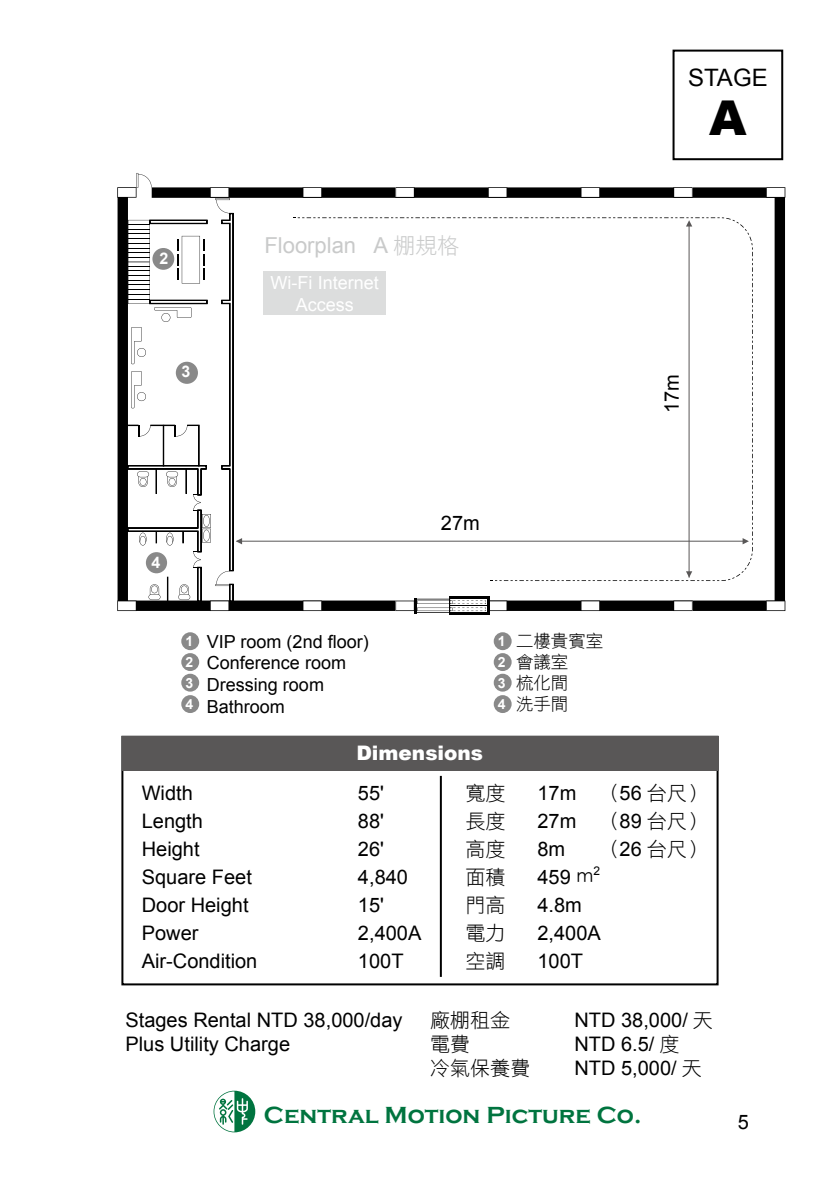
<style>
.page{position:relative;width:840px;height:1191px;background:#fff}
.page>*{position:absolute;margin:0;border:0;box-sizing:border-box;transform-origin:0 0}
.t1{font:900 48px "Arial";color:#000}
.t2{font:700 24px "Copperplate Gothic";color:#00743f}
.t3{font:24px "Arial";color:#000}
.t4{font:22px "Arial";color:#c9caca}
.t5{font:20px/24px "Arial";color:#000}
.t6{font:20px "DF Hei Lt HK BF";color:#000}
.t7{font:900 20px "Arial";color:#fff}
.t8{font:18px/21.6px "Arial";color:#000}
.t9{font:18px/21.6px "Arial";color:#fff;text-align:center}
.t10{font:17.4px/20.8px "DF Hei Lt HK BF";color:#000}
.t11{font:700 16px "Arial";color:#fff}
.t12{font:700 14px "Arial";color:#fff}
.t13{font:12px "Arial";color:#000}
.s1{font-family:"DF Hei Lt HK BF"}
.s2{font-family:"Arial"}
.s3{font-family:"ST Heiti TC";font-weight:300;font-size:18px}
</style>
<div class="page">
<svg style="left:213px;top:1090px;width:42px;height:42px"></svg>
<div style="left:672px;top:50px;width:110px;height:110px;border:2px solid #000"></div>
<div style="left:181px;top:632px;width:18px;height:18px;background:#898989;border-radius:50%"></div>
<div style="left:493px;top:632px;width:18px;height:18px;background:#898989;border-radius:50%"></div>
<div style="left:181px;top:653px;width:18px;height:18px;background:#898989;border-radius:50%"></div>
<div style="left:493px;top:653px;width:18px;height:18px;background:#898989;border-radius:50%"></div>
<div style="left:181px;top:673px;width:18px;height:18px;background:#898989;border-radius:50%"></div>
<div style="left:493px;top:673px;width:18px;height:18px;background:#898989;border-radius:50%"></div>
<div style="left:181px;top:695px;width:18px;height:18px;background:#898989;border-radius:50%"></div>
<div style="left:493px;top:695px;width:18px;height:18px;background:#898989;border-radius:50%"></div>
<svg style="left:395px;top:187px;width:389px;height:424px"></svg>
<svg style="left:242px;top:187px;width:153px;height:424px"></svg>
<svg style="left:765px;top:600px;width:19px;height:11px"></svg>
<svg style="left:673px;top:600px;width:19px;height:11px"></svg>
<svg style="left:580px;top:600px;width:19px;height:11px"></svg>
<svg style="left:302px;top:600px;width:20px;height:11px"></svg>
<svg style="left:765px;top:187px;width:19px;height:11px"></svg>
<svg style="left:673px;top:187px;width:19px;height:11px"></svg>
<svg style="left:580px;top:187px;width:19px;height:11px"></svg>
<svg style="left:488px;top:187px;width:19px;height:11px"></svg>
<svg style="left:395px;top:187px;width:19px;height:11px"></svg>
<svg style="left:302px;top:187px;width:20px;height:11px"></svg>
<div style="left:449px;top:596px;width:40px;height:19px;background:#000"></div>
<hr style="left:413px;top:598px;width:3px;height:15px;background:#000">
<svg style="left:395px;top:599px;width:112px;height:14px"></svg>
<hr style="left:236px;top:540px;width:509px;height:1px;background:#595757">
<svg style="left:117px;top:173px;width:125px;height:438px"></svg>
<svg style="left:742px;top:538px;width:6px;height:6px"></svg>
<hr style="left:688px;top:223px;width:1px;height:354px;background:#595757">
<svg style="left:685px;top:571px;width:7px;height:6px"></svg>
<svg style="left:685px;top:220px;width:7px;height:6px"></svg>
<div style="left:152px;top:248px;width:22px;height:22px;background:#898989;border-radius:50%"></div>
<div style="left:176px;top:362px;width:22px;height:22px;background:#898989;border-radius:50%"></div>
<div style="left:146px;top:552px;width:21px;height:21px;background:#898989;border-radius:50%"></div>
<div style="left:121px;top:735px;width:597px;height:250px;border:2px solid #000"></div>
<div style="left:122px;top:735px;width:595px;height:35px;background:#595757"></div>
<hr style="left:439px;top:776px;width:2px;height:201px;background:#000">
<div style="left:263px;top:271px;width:122px;height:43px;background:#dcdddd"></div>
<p class="t11" style="left:159px;top:247px;width:10px">2</p>
<p class="t11" style="left:181px;top:361px;width:10px">3</p>
<p class="t4" style="left:264px;top:231px;width:197px">Floorplan A <span class="s1">棚規格</span></p>
<p class="t9" style="left:270px;top:272px;width:110px">Wi-Fi Internet<br>Access</p>
<p class="t11" style="left:151px;top:552px;width:10px">4</p>
<p class="t5" style="left:440px;top:511px;width:40px">27m</p>
<p class="t8" style="left:207px;top:631px;width:163px">VIP room (2nd floor)<br>Conference room<br>Dressing room<br>Bathroom</p>
<p class="t12" style="left:185px;top:632px;width:9px">1</p>
<p class="t12" style="left:497px;top:632px;width:9px">1</p>
<p class="t12" style="left:185px;top:653px;width:9px">2</p>
<p class="t12" style="left:497px;top:653px;width:9px">2</p>
<p class="t12" style="left:185px;top:673px;width:9px">3</p>
<p class="t12" style="left:497px;top:673px;width:9px">3</p>
<p class="t12" style="left:185px;top:695px;width:9px">4</p>
<p class="t12" style="left:497px;top:695px;width:9px">4</p>
<p class="t10" style="left:516px;top:630px;width:88px">二樓貴賓室會議室<br>梳化間<br>洗手間</p>
<p class="t7" style="left:356px;top:738px;width:128px">Dimensions</p>
<p class="t3" style="left:687px;top:62px;width:81px">STAGE</p>
<h1 class="t1" style="left:708px;top:83px;width:39px">A</h1>
<p class="t5" style="left:659px;top:413px;width:40px;rotate:-90deg">17m</p>
<p class="t5" style="left:142px;top:781px;width:53px">Width</p>
<p class="t5" style="left:358px;top:781px;width:28px">55'</p>
<p class="t5" style="left:142px;top:809px;width:63px">Length</p>
<p class="t5" style="left:358px;top:809px;width:28px">88'</p>
<p class="t5" style="left:142px;top:837px;width:59px">Height</p>
<p class="t5" style="left:358px;top:837px;width:28px">26'</p>
<p class="t5" style="left:142px;top:865px;width:112px">Square Feet</p>
<p class="t5" style="left:358px;top:865px;width:52px">4,840</p>
<p class="t5" style="left:142px;top:893px;width:108px">Door Height</p>
<p class="t5" style="left:358px;top:893px;width:28px">15'</p>
<p class="t5" style="left:142px;top:921px;width:58px">Power</p>
<p class="t5" style="left:358px;top:921px;width:65px">2,400A</p>
<p class="t5" style="left:142px;top:949px;width:117px">Air-Condition</p>
<p class="t5" style="left:358px;top:949px;width:47px">100T</p>
<p class="t6" style="left:465px;top:783px;width:41px">寬度</p>
<p class="t5" style="left:537px;top:781px;width:40px">17m</p>
<p class="t6" style="left:609px;top:783px;width:99px">(<span class="s2">56</span> 台尺）</p>
<p class="t6" style="left:465px;top:811px;width:41px">長度</p>
<p class="t5" style="left:537px;top:809px;width:40px">27m</p>
<p class="t6" style="left:609px;top:811px;width:99px">(<span class="s2">89</span> 台尺）</p>
<p class="t6" style="left:465px;top:839px;width:41px">高度</p>
<p class="t5" style="left:537px;top:837px;width:29px">8m</p>
<p class="t6" style="left:609px;top:839px;width:99px">(<span class="s2">26</span> 台尺）</p>
<p class="t6" style="left:465px;top:867px;width:41px">面積</p>
<p class="t5" style="left:537px;top:865px;width:57px">459 <span class="s3">m</span></p>
<p class="t13" style="left:593px;top:863px;width:8px">2</p>
<p class="t6" style="left:465px;top:895px;width:41px">門高</p>
<p class="t5" style="left:537px;top:893px;width:46px">4.8m</p>
<p class="t6" style="left:465px;top:923px;width:41px">電力</p>
<p class="t5" style="left:537px;top:921px;width:65px">2,400A</p>
<p class="t6" style="left:465px;top:951px;width:41px">空調</p>
<p class="t5" style="left:537px;top:949px;width:47px">100T</p>
<p class="t5" style="left:125px;top:1008px;width:278px">Stages Rental NTD 38,000/day<br>Plus Utility Charge</p>
<p class="t6" style="left:430px;top:1009px;width:81px">廠棚租金</p>
<p class="t5" style="left:574px;top:1008px;width:140px">NTD 38,000/ <span class="s1">天</span></p>
<p class="t6" style="left:430px;top:1033px;width:41px">電費</p>
<p class="t5" style="left:574px;top:1032px;width:107px">NTD 6.5/ <span class="s1">度</span></p>
<p class="t6" style="left:430px;top:1057px;width:101px">冷氣保養費</p>
<p class="t5" style="left:574px;top:1056px;width:129px">NTD 5,000/ <span class="s1">天</span></p>
<p class="t2" style="left:264px;top:1101px;width:379px">Central Motion Picture Co.</p>
<p class="t5" style="left:737px;top:1109px;width:13px">5</p>
</div>
